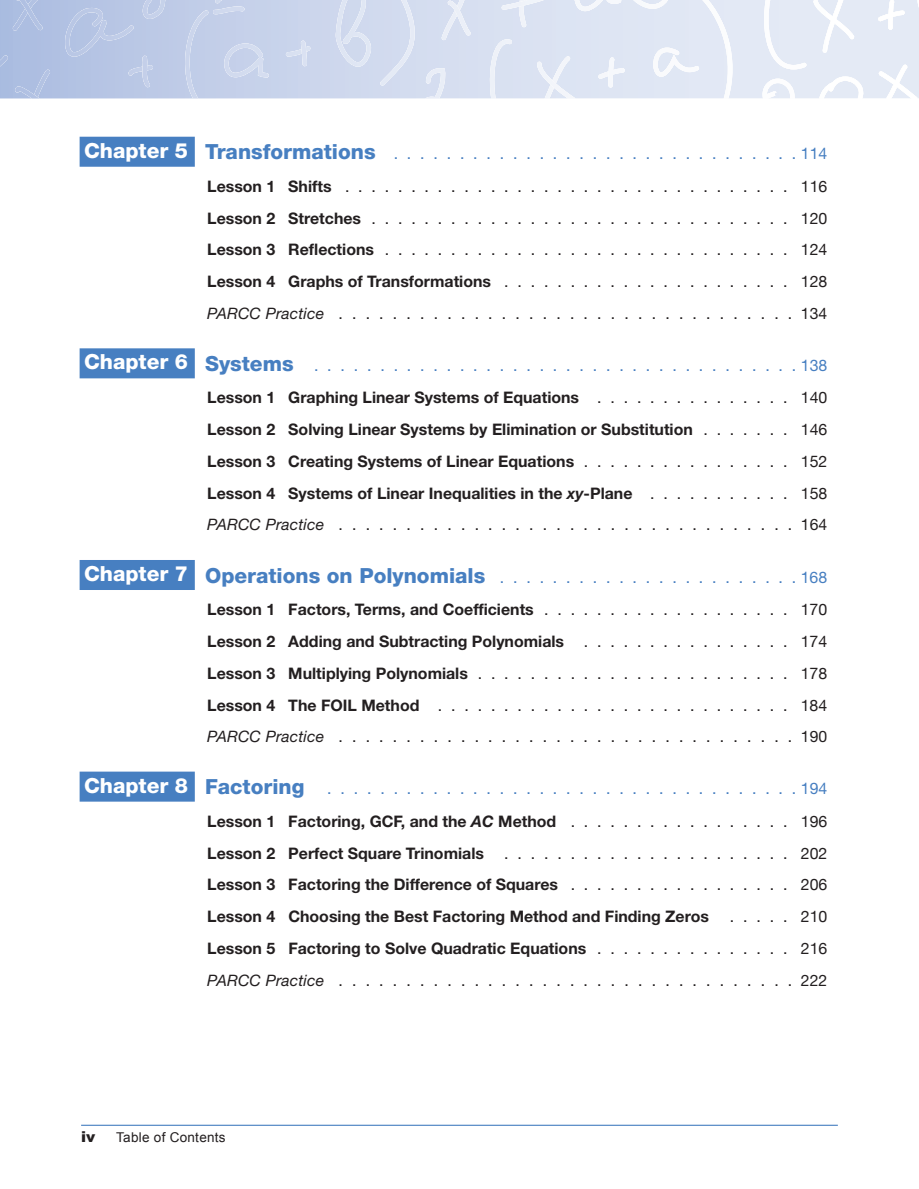
<style>
.page{position:relative;width:919px;height:1189px;background:#fff}
.page>*{position:absolute;margin:0;border:0;box-sizing:border-box;transform-origin:0 0}
.t1{font:700 15.9px/32px "Helvetica Neue";color:#231f20;text-align:justify}
.t2{font:15.9px/32px "Helvetica Neue";color:#231f20;text-align:justify}
.t3{font:15.75px "Helvetica Neue";letter-spacing:.01em;color:#231f20}
.t4{font:900 15px "Arial";color:#231f20}
.t5{font:13.5px "Arial";letter-spacing:.02em;color:#231f20}
.s1{font-weight:800;font-size:20.85px;color:#fff}
.s2{font-weight:800;font-size:20.85px;color:#477fc1}
.s3{color:#477fc1}
.s4{font-weight:700}
.s5{font-style:italic}
.s6{font-weight:400;color:#477fc1}
.s7{font-weight:400}
</style>
<div class="page">
<hr style="left:81px;top:1124px;width:756px;height:1px;background:#477fc1">
<div style="left:80px;top:137px;width:115px;height:30px;background:#477fc1"></div>
<div style="left:80px;top:348px;width:115px;height:30px;background:#477fc1"></div>
<div style="left:80px;top:560px;width:115px;height:30px;background:#477fc1"></div>
<div style="left:80px;top:771px;width:115px;height:30px;background:#477fc1"></div>
<svg style="left:0;top:0;width:919px;height:144px"></svg>
<p class="t2" style="left:207px;top:138px;width:621px;text-indent:-123px"><span class="s1">Chapter 5</span> <span class="s2">Transformations</span> <span class="s3">. . . . . . . . . . . . . . . . . . . . . . . . . . . . . . . 114<br></span><span class="s4">Lesson 1 Shifts</span> . . . . . . . . . . . . . . . . . . . . . . . . . . . . . . . . . . 116<br><span class="s4">Lesson 2 Stretches</span> . . . . . . . . . . . . . . . . . . . . . . . . . . . . . . . . 120<br><span class="s4">Lesson 3 Reflections</span> . . . . . . . . . . . . . . . . . . . . . . . . . . . . . . . 124<br><span class="s4">Lesson 4 Graphs of Transformations</span> . . . . . . . . . . . . . . . . . . . . . . 128</p>
<p class="t3" style="left:207px;top:304px;width:621px"><span class="s5">PARCC Practice</span> . . . . . . . . . . . . . . . . . . . . . . . . . . . . . . . . . . 134</p>
<p class="t1" style="left:207px;top:349px;width:621px;text-indent:-123px"><span class="s1">Chapter 6</span> <span class="s2">Systems</span> <span class="s6">. . . . . . . . . . . . . . . . . . . . . . . . . . . . . . . . . . . . . 138<br></span>Lesson 1 Graphing Linear Systems of Equations <span class="s7">. . . . . . . . . . . . . . . 140<br></span>Lesson 2 Solving Linear Systems by Elimination or Substitution <span class="s7">. . . . . . . 146<br></span>Lesson 3 Creating Systems of Linear Equations <span class="s7">. . . . . . . . . . . . . . . . 152<br></span>Lesson 4 Systems of Linear Inequalities in the <span class="s5">xy</span>-Plane <span class="s7">. . . . . . . . . . . 158</span></p>
<p class="t3" style="left:207px;top:515px;width:621px"><span class="s5">PARCC Practice</span> . . . . . . . . . . . . . . . . . . . . . . . . . . . . . . . . . . 164</p>
<p class="t1" style="left:207px;top:560px;width:621px;text-indent:-123px"><span class="s1">Chapter 7</span> <span class="s2">Operations on Polynomials</span> <span class="s6">. . . . . . . . . . . . . . . . . . . . . . . 168<br></span>Lesson 1 Factors, Terms, and Coefficients <span class="s7">. . . . . . . . . . . . . . . . . . . 170<br></span>Lesson 2 Adding and Subtracting Polynomials <span class="s7">. . . . . . . . . . . . . . . . 174<br></span>Lesson 3 Multiplying Polynomials <span class="s7">. . . . . . . . . . . . . . . . . . . . . . . . 178<br></span>Lesson 4 The FOIL Method <span class="s7">. . . . . . . . . . . . . . . . . . . . . . . . . . . 184</span></p>
<p class="t3" style="left:207px;top:727px;width:621px"><span class="s5">PARCC Practice</span> . . . . . . . . . . . . . . . . . . . . . . . . . . . . . . . . . . 190</p>
<p class="t1" style="left:207px;top:771px;width:621px;text-indent:-123px"><span class="s1">Chapter 8</span> <span class="s2">Factoring</span> <span class="s6">. . . . . . . . . . . . . . . . . . . . . . . . . . . . . . . . . . . . 194<br></span>Lesson 1 Factoring, GCF, and the <span class="s5">AC</span> Method <span class="s7">. . . . . . . . . . . . . . . . . 196<br></span>Lesson 2 Perfect Square Trinomials</p>
<p class="t1" style="left:207px;top:836px;width:621px;text-indent:297px"><span class="s7">. . . . . . . . . . . . . . . . . . . . . . 202<br></span>Lesson 3 Factoring the Difference of Squares <span class="s7">. . . . . . . . . . . . . . . . . 206<br></span>Lesson 4 Choosing the Best Factoring Method and Finding Zeros</p>
<p class="t1" style="left:207px;top:900px;width:621px;text-align:right"><span class="s7">. . . . . 210<br></span>Lesson 5 Factoring to Solve Quadratic Equations <span class="s7">. . . . . . . . . . . . . . . 216</span></p>
<p class="t3" style="left:207px;top:970px;width:621px"><span class="s5">PARCC Practice</span> . . . . . . . . . . . . . . . . . . . . . . . . . . . . . . . . . . 222</p>
<p class="t4" style="left:81px;top:1125px;width:16px">iv</p>
<p class="t5" style="left:116px;top:1128px;width:111px">Table of Contents</p>
</div>
